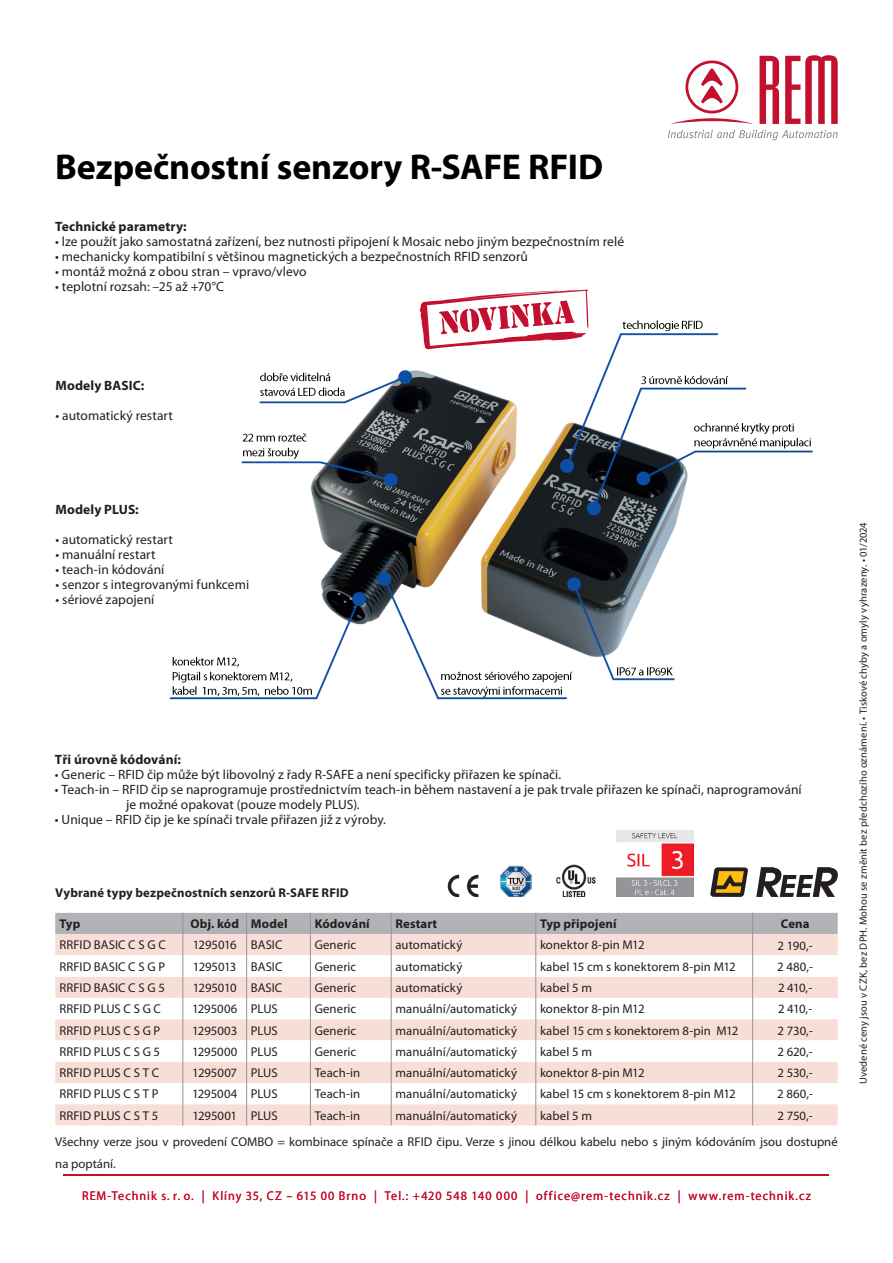
<style>
.page{position:relative;width:893px;height:1263px;background:#fff}
.page>*{position:absolute;margin:0;border:0;box-sizing:border-box;transform-origin:0 0}
.hlavní_nadpis_2__str{font:700 36px "Myriad Pro";letter-spacing:-.005em;color:#000}
.hladina_-_základní_p{font:13.5px/15px "Myriad Pro";letter-spacing:.005em;color:#231f20}
.hladina_-_základní_p-2{font:700 13.5px "Myriad Pro";letter-spacing:.01em;color:#231f20}
.TAB-text{font:12.75px/21.6px "Myriad Pro";color:#231f20}
.t1{font:12.75px "Myriad Pro";letter-spacing:.085em;color:#c3102f;scale:.95 1}
.TAB-zahlavi{font:700 12.75px "Myriad Pro";letter-spacing:.01em;color:#231f20}
.hladina_-_základní_t{font:700 12.75px "Myriad Pro";letter-spacing:.01em;color:#231f20}
.TAB-text-2{font:12.75px "Myriad Pro";letter-spacing:-.02em;color:#231f20}
.t2{font:10.5px "Myriad Pro";letter-spacing:.015em;color:#231f20}
</style>
<div class="page">
<hr style="left:64px;top:1174px;width:765px;height:1px;background:#c3102f">
<svg style="left:668px;top:130px;width:170px;height:10px"></svg>
<svg style="left:760px;top:56px;width:19px;height:68px"></svg>
<svg style="left:785px;top:55px;width:53px;height:69px"></svg>
<svg style="left:670px;top:60px;width:83px;height:64px"></svg>
<img style="left:169px;top:310px;width:644px;height:390px">
<svg style="left:756px;top:867px;width:82px;height:30px"></svg>
<svg style="left:710px;top:867px;width:38px;height:30px"></svg>
<svg style="left:420px;top:289px;width:169px;height:60px"></svg>
<img style="left:616px;top:830px;width:77px;height:67px">
<img style="left:556px;top:864px;width:40px;height:33px">
<img style="left:500px;top:865px;width:32px;height:32px">
<img style="left:448px;top:874px;width:31px;height:23px">
<svg style="left:55px;top:913px;width:783px;height:212px"></svg>
<p class="hlavní_nadpis_2__str" style="left:55px;top:144px;width:549px">Bezpečnostní senzory R-SAFE RFID</p>
<p class="hladina_-_základní_p-2" style="left:55px;top:218px;width:133px">Technické parametry:</p>
<p class="hladina_-_základní_p" style="left:55px;top:234px;width:570px">• lze použít jako samostatná zařízení, bez nutnosti připojení k Mosaic nebo jiným bezpečnostním relé</p>
<p class="hladina_-_základní_p" style="left:55px;top:249px;width:474px">• mechanicky kompatibilní s většinou magnetických a bezpečnostních RFID senzorů</p>
<p class="hladina_-_základní_p" style="left:55px;top:264px;width:253px">• montáž možná z obou stran – vpravo/vlevo</p>
<p class="hladina_-_základní_p" style="left:55px;top:279px;width:170px">• teplotní rozsah: –25 až +70°C</p>
<p class="hladina_-_základní_p-2" style="left:56px;top:377px;width:90px">Modely BASIC:</p>
<p class="hladina_-_základní_p" style="left:56px;top:408px;width:119px">• automatický restart</p>
<p class="hladina_-_základní_p-2" style="left:56px;top:501px;width:85px">Modely PLUS:</p>
<p class="hladina_-_základní_p" style="left:56px;top:532px;width:119px">• automatický restart</p>
<p class="hladina_-_základní_p" style="left:56px;top:547px;width:101px">• manuální restart</p>
<p class="hladina_-_základní_p" style="left:56px;top:562px;width:110px">• teach-in kódování</p>
<p class="hladina_-_základní_p" style="left:56px;top:577px;width:195px">• senzor s integrovanými funkcemi</p>
<p class="hladina_-_základní_p" style="left:56px;top:592px;width:100px">• sériové zapojení</p>
<p class="hladina_-_základní_p-2" style="left:55px;top:751px;width:127px">Tři úrovně kódování:</p>
<p class="hladina_-_základní_p" style="left:55px;top:767px;width:508px">• Generic – RFID čip může být libovolný z řady R-SAFE a není specificky přiřazen ke spínači.</p>
<p class="hladina_-_základní_p" style="left:126px;top:782px;width:677px;text-indent:-71px">• Teach-in – RFID čip se naprogramuje prostřednictvím teach-in během nastavení a je pak trvale přiřazen ke spínači, naprogramování je možné opakovat (pouze modely PLUS).</p>
<p class="hladina_-_základní_p" style="left:55px;top:812px;width:333px">• Unique – RFID čip je ke spínači trvale přiřazen již z výroby.</p>
<p class="hladina_-_základní_t" style="left:55px;top:884px;width:295px">Vybrané typy bezpečnostních senzorů R-SAFE RFID</p>
<p class="TAB-zahlavi" style="left:60px;top:916px;width:22px">Typ</p>
<p class="TAB-zahlavi" style="left:190px;top:916px;width:50px">Obj. kód</p>
<p class="TAB-zahlavi" style="left:251px;top:916px;width:38px">Model</p>
<p class="TAB-zahlavi" style="left:315px;top:916px;width:57px">Kódování</p>
<p class="TAB-zahlavi" style="left:395px;top:916px;width:43px">Restart</p>
<p class="TAB-zahlavi" style="left:540px;top:916px;width:78px">Typ připojení</p>
<p class="TAB-zahlavi" style="left:781px;top:916px;width:30px">Cena</p>
<p class="TAB-text" style="left:60px;top:934px;width:108px">RRFID BASIC C S G C</p>
<p class="TAB-text-2" style="left:193px;top:937px;width:45px">1295016</p>
<p class="TAB-text" style="left:251px;top:934px;width:33px">BASIC</p>
<p class="TAB-text" style="left:315px;top:934px;width:43px">Generic</p>
<p class="TAB-text" style="left:395px;top:934px;width:68px">automatický</p>
<p class="TAB-text" style="left:540px;top:934px;width:106px">konektor 8-pin M12</p>
<p class="TAB-text" style="left:778px;top:934px;width:37px">2 190,-</p>
<p class="TAB-text" style="left:60px;top:955px;width:107px">RRFID BASIC C S G P</p>
<p class="TAB-text-2" style="left:193px;top:958px;width:45px">1295013</p>
<p class="TAB-text" style="left:251px;top:955px;width:33px">BASIC</p>
<p class="TAB-text" style="left:315px;top:955px;width:43px">Generic</p>
<p class="TAB-text" style="left:395px;top:955px;width:68px">automatický</p>
<p class="TAB-text" style="left:540px;top:955px;width:197px">kabel 15 cm s konektorem 8-pin M12</p>
<p class="TAB-text" style="left:777px;top:955px;width:37px">2 480,-</p>
<p class="TAB-text" style="left:60px;top:977px;width:107px">RRFID BASIC C S G 5</p>
<p class="TAB-text-2" style="left:193px;top:980px;width:45px">1295010</p>
<p class="TAB-text" style="left:251px;top:977px;width:33px">BASIC</p>
<p class="TAB-text" style="left:315px;top:977px;width:43px">Generic</p>
<p class="TAB-text" style="left:395px;top:977px;width:68px">automatický</p>
<p class="TAB-text" style="left:540px;top:977px;width:53px">kabel 5 m</p>
<p class="TAB-text" style="left:778px;top:977px;width:36px">2 410,-</p>
<p class="TAB-text" style="left:60px;top:998px;width:103px">RRFID PLUS C S G C</p>
<p class="TAB-text" style="left:192px;top:998px;width:47px">1295006</p>
<p class="TAB-text" style="left:251px;top:998px;width:28px">PLUS</p>
<p class="TAB-text" style="left:315px;top:998px;width:43px">Generic</p>
<p class="TAB-text" style="left:395px;top:998px;width:123px">manuální/automatický</p>
<p class="TAB-text" style="left:540px;top:998px;width:106px">konektor 8-pin M12</p>
<p class="TAB-text" style="left:778px;top:998px;width:36px">2 410,-</p>
<p class="TAB-text" style="left:60px;top:1019px;width:102px">RRFID PLUS C S G P</p>
<p class="TAB-text" style="left:192px;top:1019px;width:46px">1295003</p>
<p class="TAB-text" style="left:251px;top:1019px;width:28px">PLUS</p>
<p class="TAB-text" style="left:315px;top:1019px;width:43px">Generic</p>
<p class="TAB-text" style="left:395px;top:1019px;width:123px">manuální/automatický</p>
<p class="TAB-text" style="left:540px;top:1019px;width:200px">kabel 15 cm s konektorem 8-pin M12</p>
<p class="TAB-text" style="left:777px;top:1019px;width:37px">2 730,-</p>
<p class="TAB-text" style="left:60px;top:1040px;width:102px">RRFID PLUS C S G 5</p>
<p class="TAB-text" style="left:192px;top:1040px;width:47px">1295000</p>
<p class="TAB-text" style="left:251px;top:1040px;width:28px">PLUS</p>
<p class="TAB-text" style="left:315px;top:1040px;width:43px">Generic</p>
<p class="TAB-text" style="left:395px;top:1040px;width:123px">manuální/automatický</p>
<p class="TAB-text" style="left:540px;top:1040px;width:53px">kabel 5 m</p>
<p class="TAB-text" style="left:777px;top:1040px;width:37px">2 620,-</p>
<p class="TAB-text" style="left:60px;top:1062px;width:101px">RRFID PLUS C S T C</p>
<p class="TAB-text" style="left:192px;top:1062px;width:46px">1295007</p>
<p class="TAB-text" style="left:251px;top:1062px;width:28px">PLUS</p>
<p class="TAB-text" style="left:315px;top:1062px;width:47px">Teach-in</p>
<p class="TAB-text" style="left:395px;top:1062px;width:123px">manuální/automatický</p>
<p class="TAB-text" style="left:540px;top:1062px;width:106px">konektor 8-pin M12</p>
<p class="TAB-text" style="left:777px;top:1062px;width:37px">2 530,-</p>
<p class="TAB-text" style="left:60px;top:1083px;width:101px">RRFID PLUS C S T P</p>
<p class="TAB-text" style="left:192px;top:1083px;width:47px">1295004</p>
<p class="TAB-text" style="left:251px;top:1083px;width:28px">PLUS</p>
<p class="TAB-text" style="left:315px;top:1083px;width:47px">Teach-in</p>
<p class="TAB-text" style="left:395px;top:1083px;width:123px">manuální/automatický</p>
<p class="TAB-text" style="left:540px;top:1083px;width:197px">kabel 15 cm s konektorem 8-pin M12</p>
<p class="TAB-text" style="left:777px;top:1083px;width:37px">2 860,-</p>
<p class="TAB-text" style="left:60px;top:1104px;width:100px">RRFID PLUS C S T 5</p>
<p class="TAB-text" style="left:192px;top:1104px;width:46px">1295001</p>
<p class="TAB-text" style="left:251px;top:1104px;width:28px">PLUS</p>
<p class="TAB-text" style="left:315px;top:1104px;width:47px">Teach-in</p>
<p class="TAB-text" style="left:395px;top:1104px;width:123px">manuální/automatický</p>
<p class="TAB-text" style="left:540px;top:1104px;width:53px">kabel 5 m</p>
<p class="TAB-text" style="left:778px;top:1104px;width:37px">2 750,-</p>
<p class="TAB-text" style="left:55px;top:1131px;width:784px">Všechny verze jsou v provedení COMBO = kombinace spínače a RFID čipu. Verze s jinou délkou kabelu nebo s jiným kódováním jsou dostupné na poptání.</p>
<p class="t1" style="left:82px;top:1188px;width:131px">REM-Technik s. r. o. |</p>
<p class="t1" style="left:213px;top:1188px;width:174px">Klíny 35, CZ – 615 00 Brno |</p>
<p class="t1" style="left:385px;top:1188px;width:450px">Tel.: +420 548 140 000 | office@rem-technik.cz | www.rem-technik.cz</p>
<p class="t2" style="left:857px;top:1084px;width:564px;rotate:-90deg">Uvedené ceny jsou v CZK, bez DPH. Mohou se změnit bez předchozího oznámení. • Tiskové chyby a omyly vyhrazeny. • 01/2024</p>
</div>
